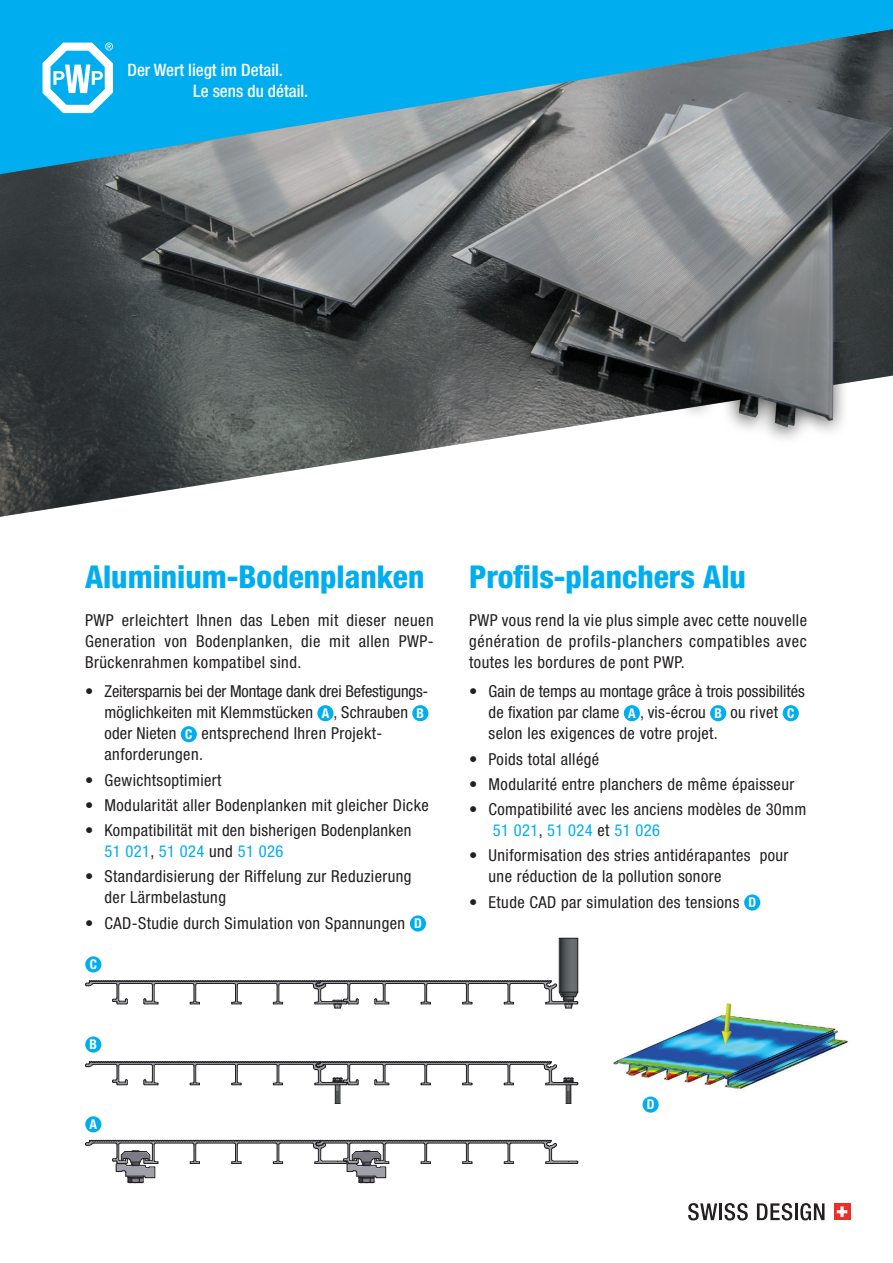
<style>
.page{position:relative;width:893px;height:1263px;background:#fff}
.page>*{position:absolute;margin:0;border:0;box-sizing:border-box;transform-origin:0 0}
.t1{font:800 condensed 31.5px "Helvetica Neue LT Pro";color:#00aeef}
.t2{font:500 condensed 17.1px/20.5px "Helvetica Neue LT Pro";color:#fff}
.t3{font:condensed 16.5px/21px "Helvetica Neue LT Pro";letter-spacing:.025em;color:#231f20}
.t4{font:700 condensed 13.5px "Helvetica Neue LT Pro";color:#fff}
.s1{font-weight:700;font-size:13.5px;color:#fff}
.s2{color:#00aeef}
</style>
<div class="page">
<img style="left:0;top:176px;width:893px;height:341px">
<svg style="left:688px;top:1203px;width:29px;height:17px"></svg>
<hr style="left:719px;top:1203px;width:3px;height:17px;background:#231f20">
<svg style="left:724px;top:1203px;width:24px;height:17px"></svg>
<svg style="left:757px;top:1203px;width:67px;height:17px"></svg>
<div style="left:834px;top:1203px;width:16px;height:17px;background:#eb2e2a"></div>
<svg style="left:837px;top:1206px;width:10px;height:11px"></svg>
<img style="left:0;top:342px;width:893px;height:122px">
<img style="left:86px;top:1129px;width:466px;height:11px">
<svg style="left:85px;top:1140px;width:493px;height:43px"></svg>
<svg style="left:85px;top:1061px;width:493px;height:42px"></svg>
<svg style="left:85px;top:938px;width:493px;height:71px"></svg>
<img style="left:613px;top:1003px;width:235px;height:86px">
<div style="left:317px;top:705px;width:16px;height:16px;background:#00aeef;border-radius:50%"></div>
<div style="left:412px;top:705px;width:16px;height:16px;background:#00aeef;border-radius:50%"></div>
<div style="left:181px;top:726px;width:16px;height:16px;background:#00aeef;border-radius:50%"></div>
<div style="left:410px;top:915px;width:16px;height:16px;background:#00aeef;border-radius:50%"></div>
<div style="left:624px;top:705px;width:16px;height:16px;background:#00aeef;border-radius:50%"></div>
<div style="left:710px;top:705px;width:16px;height:16px;background:#00aeef;border-radius:50%"></div>
<div style="left:783px;top:705px;width:16px;height:16px;background:#00aeef;border-radius:50%"></div>
<div style="left:744px;top:894px;width:16px;height:16px;background:#00aeef;border-radius:50%"></div>
<div style="left:85px;top:1116px;width:16px;height:16px;background:#00aeef;border-radius:50%"></div>
<div style="left:85px;top:1036px;width:16px;height:17px;background:#00aeef;border-radius:50%"></div>
<div style="left:85px;top:956px;width:16px;height:16px;background:#00aeef;border-radius:50%"></div>
<svg style="left:0;top:0;width:893px;height:176px;fill:#00aeef"></svg>
<div style="left:643px;top:1096px;width:16px;height:17px;background:#00aeef;border-radius:50%"></div>
<svg style="left:43px;top:43px;width:70px;height:70px"></svg>
<p class="t2" style="left:193px;top:60px;width:117px;text-indent:-66px">Der Wert liegt im Detail.<br>Le sens du détail.</p>
<h1 class="t1" style="left:85px;top:557px;width:341px">Aluminium-Bodenplanken</h1>
<p class="t3" style="left:85px;top:609px;width:350px;text-align:justify">PWP erleichtert Ihnen das Leben mit dieser neuen Generation von Bodenplanken, die mit allen PWP-Brückenrahmen kompatibel sind.</p>
<p class="t3" style="left:105px;top:681px;width:325px;text-indent:-19px">• Zeitersparnis bei der Montage dank drei Befestigungs&shy;möglichkeiten mit Klemmstücken <span class="s1">A</span> , Schrauben <span class="s1">B </span>oder Nieten <span class="s1">C</span> entsprechend Ihren Projekt&shy;anforderungen.</p>
<p class="t3" style="left:85px;top:769px;width:138px">• Gewichtsoptimiert</p>
<p class="t3" style="left:85px;top:794px;width:345px">• Modularität aller Bodenplanken mit gleicher Dicke</p>
<p class="t3" style="left:105px;top:819px;width:308px;text-indent:-20px">• Kompatibilität mit den bisherigen Bodenplanken<br><span class="s2">51 021</span>, <span class="s2">51 024</span> und <span class="s2">51 026</span></p>
<p class="t3" style="left:105px;top:866px;width:308px;text-indent:-20px">• Standardisierung der Riffelung zur Reduzierung der Lärmbelastung</p>
<p class="t3" style="left:85px;top:912px;width:338px">• CAD-Studie durch Simulation von Spannungen <span class="s1">D</span></p>
<p class="t4" style="left:90px;top:956px;width:9px">C</p>
<p class="t4" style="left:90px;top:1036px;width:9px">B</p>
<p class="t4" style="left:90px;top:1116px;width:9px">A</p>
<h1 class="t1" style="left:469px;top:557px;width:278px">Profils-planchers Alu</h1>
<p class="t3" style="left:469px;top:609px;width:339px;text-align:justify">PWP vous rend la vie plus simple avec cette nouvelle génération de profils-planchers compatibles avec toutes les bordures de pont PWP.</p>
<p class="t3" style="left:489px;top:681px;width:318px;text-indent:-19px">• Gain de temps au montage grâce à trois possibilités de fixation par clame <span class="s1">A</span> , vis-écrou <span class="s1">B</span> ou rivet <span class="s1">C </span>selon les exigences de votre projet.</p>
<p class="t3" style="left:469px;top:748px;width:132px">• Poids total allégé</p>
<p class="t3" style="left:469px;top:773px;width:327px">• Modularité entre planchers de même épaisseur</p>
<p class="t3" style="left:493px;top:798px;width:315px;text-indent:-24px">• Compatibilité avec les anciens modèles de 30mm<br><span class="s2">51 021</span>, <span class="s2">51 024</span> et <span class="s2">51 026</span></p>
<p class="t3" style="left:489px;top:845px;width:301px;text-indent:-20px">• Uniformisation des stries antidérapantes pour une réduction de la pollution sonore</p>
<p class="t3" style="left:469px;top:891px;width:289px">• Etude CAD par simulation des tensions <span class="s1">D</span></p>
<p class="t4" style="left:647px;top:1096px;width:9px">D</p>
</div>
